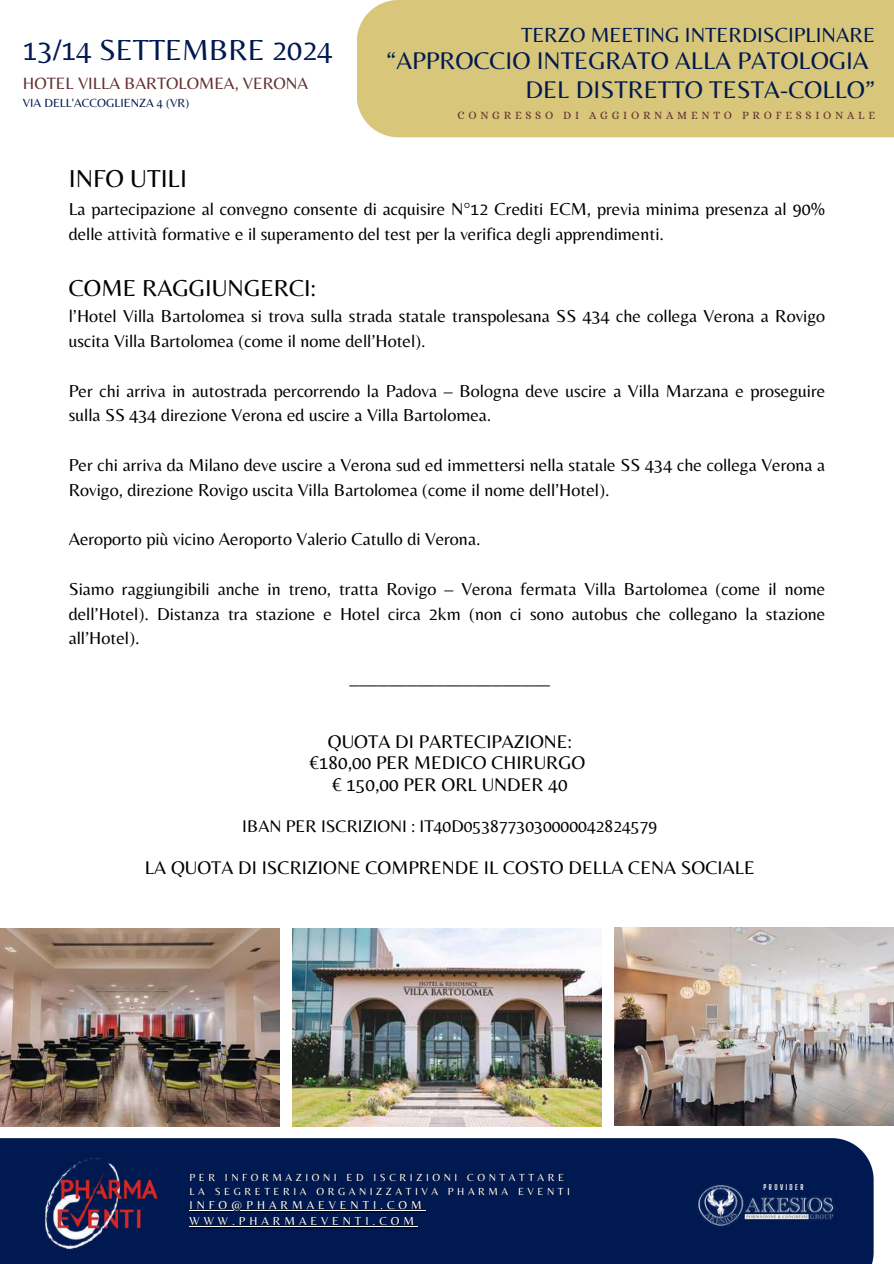
<style>
.page{position:relative;width:894px;height:1264px;background:#fff}
.page>*{position:absolute;margin:0;border:0;box-sizing:border-box;transform-origin:0 0}
.t1{font:30.15px "Belleza";color:#001950}
.t2{font:25.5px "Belleza";color:#000}
.t3{font:25.05px/28.2px "Belleza";color:#001950;text-align:right}
.t4{font:24px "Belleza";color:#000}
.t5{font:21.3px "Belleza";color:#001950}
.t6{font:19.05px/21.3px "Belleza";color:#000;text-align:center}
.t7{font:18px/24.8px "Belleza";color:#000}
.t8{font:17.55px "Belleza";color:#000}
.t9{font:17.1px "Belleza";color:#643032}
.t10{font:12.3px "Belleza";color:#001950}
.t11{font:12px/16px "Belleza";letter-spacing:.33em;color:#fff}
.t12{font:11.25px "Alice";letter-spacing:.33em;color:#643032}
.t13{font:10.65px/14.2px "Belleza";letter-spacing:.33em;color:#fff}
.t14{font:700 7.35px "Big Shoulders Display";letter-spacing:.33em;color:#fff}
</style>
<div class="page">
<img style="left:0;top:0;width:893px;height:1263px">
<hr style="left:189px;top:1209px;width:236px;height:1px;background:#fff">
<hr style="left:189px;top:1225px;width:229px;height:1px;background:#fff">
<h1 class="t1" style="left:23px;top:32px;width:311px">13/14 SETTEMBRE 2024</h1>
<p class="t9" style="left:23px;top:73px;width:287px">HOTEL VILLA BARTOLOMEA, VERONA</p>
<p class="t10" style="left:23px;top:95px;width:168px">VIA DELL'ACCOGLIENZA 4 (VR)</p>
<p class="t5" style="left:521px;top:22px;width:355px">TERZO MEETING INTERDISCIPLINARE</p>
<h3 class="t3" style="left:386px;top:46px;width:490px">“APPROCCIO INTEGRATO ALLA PATOLOGIA<br>DEL DISTRETTO TESTA-COLLO”</h3>
<p class="t12" style="left:457px;top:109px;width:419px">CONGRESSO DI AGGIORNAMENTO PROFESSIONALE</p>
<h2 class="t2" style="left:69px;top:164px;width:120px">INFO UTILI</h2>
<p class="t7" style="left:69px;top:197px;width:757px">La partecipazione al convegno consente di acquisire N°12 Crediti ECM, previa minima presenza al 90% delle attività formative e il superamento del test per la verifica degli apprendimenti.</p>
<h3 class="t4" style="left:69px;top:274px;width:248px">COME RAGGIUNGERCI:</h3>
<p class="t7" style="left:69px;top:303px;width:757px">l’Hotel Villa Bartolomea si trova sulla strada statale transpolesana SS 434 che collega Verona a Rovigo uscita Villa Bartolomea (come il nome dell’Hotel).</p>
<p class="t7" style="left:69px;top:378px;width:757px">Per chi arriva in autostrada percorrendo la Padova – Bologna deve uscire a Villa Marzana e proseguire sulla SS 434 direzione Verona ed uscire a Villa Bartolomea.</p>
<p class="t7" style="left:69px;top:452px;width:757px">Per chi arriva da Milano deve uscire a Verona sud ed immettersi nella statale SS 434 che collega Verona a<br>Rovigo, direzione Rovigo uscita Villa Bartolomea (come il nome dell’Hotel).</p>
<p class="t7" style="left:69px;top:526px;width:413px">Aeroporto più vicino Aeroporto Valerio Catullo di Verona.</p>
<p class="t7" style="left:69px;top:576px;width:757px;text-align:justify">Siamo raggiungibili anche in treno, tratta Rovigo – Verona fermata Villa Bartolomea (come il nome dell’Hotel). Distanza tra stazione e Hotel circa 2km (non ci sono autobus che collegano la stazione all’Hotel).</p>
<p class="t6" style="left:349px;top:666px;width:202px">_____________________</p>
<p class="t6" style="left:309px;top:730px;width:277px">QUOTA DI PARTECIPAZIONE: €180,00 PER MEDICO CHIRURGO € 150,00 PER ORL UNDER 40</p>
<p class="t8" style="left:242px;top:816px;width:416px">IBAN PER ISCRIZIONI : IT40D0538773030000042824579</p>
<p class="t6" style="left:145px;top:856px;width:611px">LA QUOTA DI ISCRIZIONE COMPRENDE IL COSTO DELLA CENA SOCIALE</p>
<p class="t13" style="left:189px;top:1169px;width:382px">PER INFORMAZIONI ED ISCRIZIONI CONTATTARE<br>LA SEGRETERIA ORGANIZZATIVA PHARMA EVENTI</p>
<p class="t11" style="left:189px;top:1196px;width:234px">INFO@PHARMAEVENTI.COM<br>WWW.PHARMAEVENTI.COM</p>
<p class="t14" style="left:763px;top:1182px;width:41px">PROVIDER</p>
</div>
